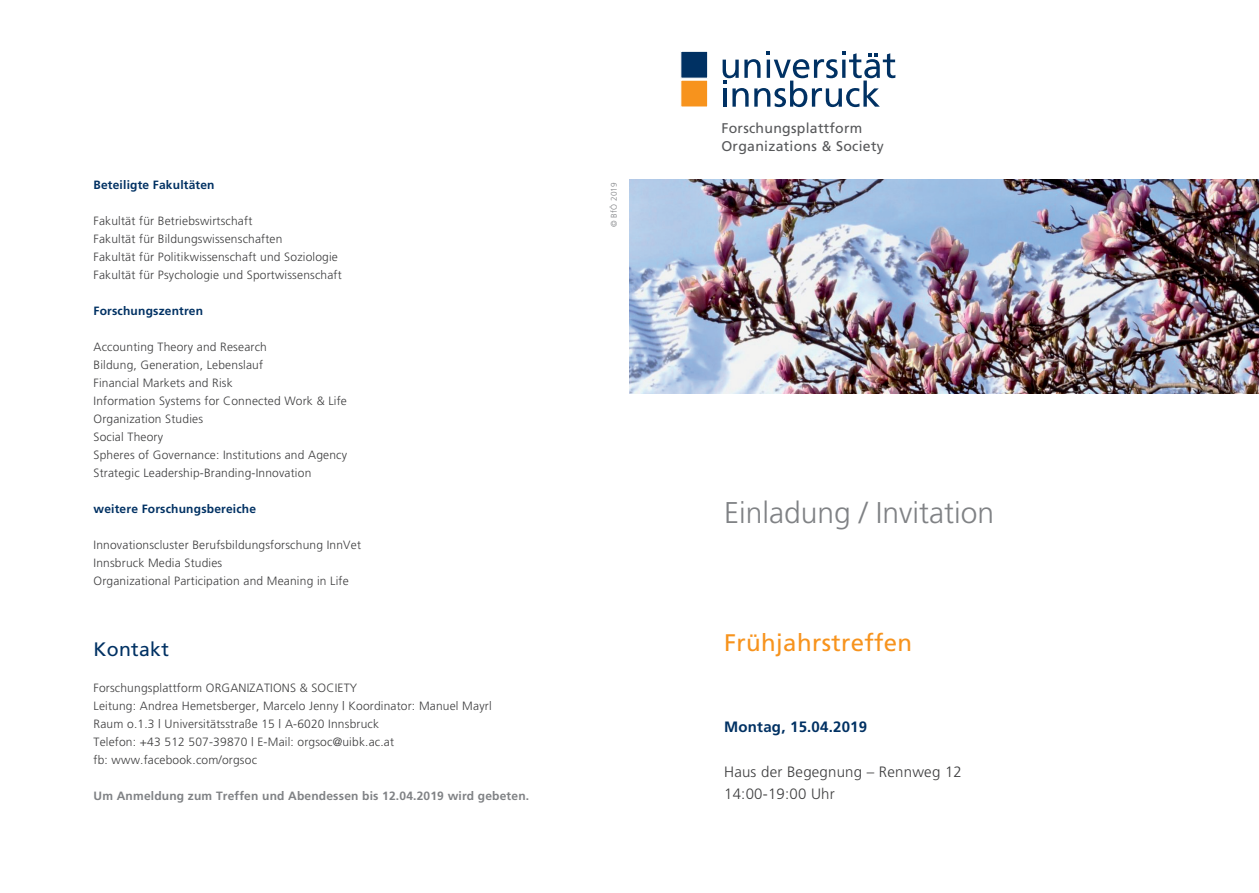
<style>
.page{position:relative;width:1259px;height:893px;background:#fff}
.page>*{position:absolute;margin:0;border:0;box-sizing:border-box;transform-origin:0 0}
.t1{font:300 30px "Frutiger";color:#808285}
.t2{font:24px "Frutiger";letter-spacing:.015em;color:#f7931d}
.t3{font:19.5px "Frutiger";letter-spacing:.015em;color:#003163}
.t4{font:300 15px/22.5px "Frutiger";letter-spacing:.015em;color:#3e3e3f}
.t5{font:700 15px "Frutiger";letter-spacing:.015em;color:#003163}
.t6{font:14.1px/18.3px "Frutiger";letter-spacing:.02em;color:#57585a}
.t7{font:300 12px/18px "Frutiger";letter-spacing:.015em;color:#3e3e3f}
.t8{font:700 12px "Frutiger";letter-spacing:.015em;color:#003163}
.t9{font:700 12px "Frutiger";letter-spacing:.015em;color:#808285}
.t10{font:300 8.25px "Frutiger";letter-spacing:.03em;color:#808285}
</style>
<div class="page">
<img style="left:629px;top:180px;width:630px;height:213px">
<svg style="left:680px;top:51px;width:28px;height:56px;background:#8f795c"></svg>
<svg style="left:722px;top:52px;width:173px;height:55px"></svg>
<p class="t8" style="left:94px;top:178px;width:122px">Beteiligte Fakultäten</p>
<p class="t7" style="left:94px;top:212px;width:250px">Fakultät für Betriebswirtschaft<br>Fakultät für Bildungswissenschaften<br>Fakultät für Politikwissenschaft und Soziologie Fakultät für Psychologie und Sportwissenschaft</p>
<p class="t8" style="left:94px;top:304px;width:111px">Forschungszentren</p>
<p class="t7" style="left:94px;top:338px;width:255px">Accounting Theory and Research<br>Bildung, Generation, Lebenslauf<br>Financial Markets and Risk<br>Information Systems for Connected Work &amp; Life Organization Studies<br>Social Theory<br>Spheres of Governance: Institutions and Agency Strategic Leadership-Branding-Innovation</p>
<p class="t8" style="left:94px;top:502px;width:164px">weitere Forschungsbereiche</p>
<p class="t7" style="left:94px;top:536px;width:269px">Innovationscluster Berufsbildungsforschung InnVet<br>Innsbruck Media Studies<br>Organizational Participation and Meaning in Life</p>
<h3 class="t3" style="left:94px;top:637px;width:77px">Kontakt</h3>
<p class="t7" style="left:94px;top:678px;width:399px">Forschungsplattform ORGANIZATIONS &amp; SOCIETY<br>Leitung: Andrea Hemetsberger, Marcelo Jenny | Koordinator: Manuel Mayrl Raum o.1.3 | Universitätsstraße 15 | A-6020 Innsbruck<br>Telefon: +43 512 507-39870 | E-Mail: orgsoc@uibk.ac.at<br>fb: www.facebook.com/orgsoc</p>
<p class="t9" style="left:94px;top:788px;width:437px">Um Anmeldung zum Treffen und Abendessen bis 12.04.2019 wird gebeten.</p>
<p class="t10" style="left:609px;top:227px;width:47px;rotate:-90deg">© BfÖ 2019</p>
<p class="t6" style="left:721px;top:119px;width:164px">Forschungsplattform<br>Organizations &amp; Society</p>
<h1 class="t1" style="left:724px;top:496px;width:272px">Einladung / Invitation</h1>
<h2 class="t2" style="left:724px;top:628px;width:190px">Frühjahrstreffen</h2>
<p class="t5" style="left:724px;top:718px;width:145px">Montag, 15.04.2019</p>
<p class="t4" style="left:724px;top:760px;width:239px">Haus der Begegnung – Rennweg 12<br>14:00-19:00 Uhr</p>
</div>
